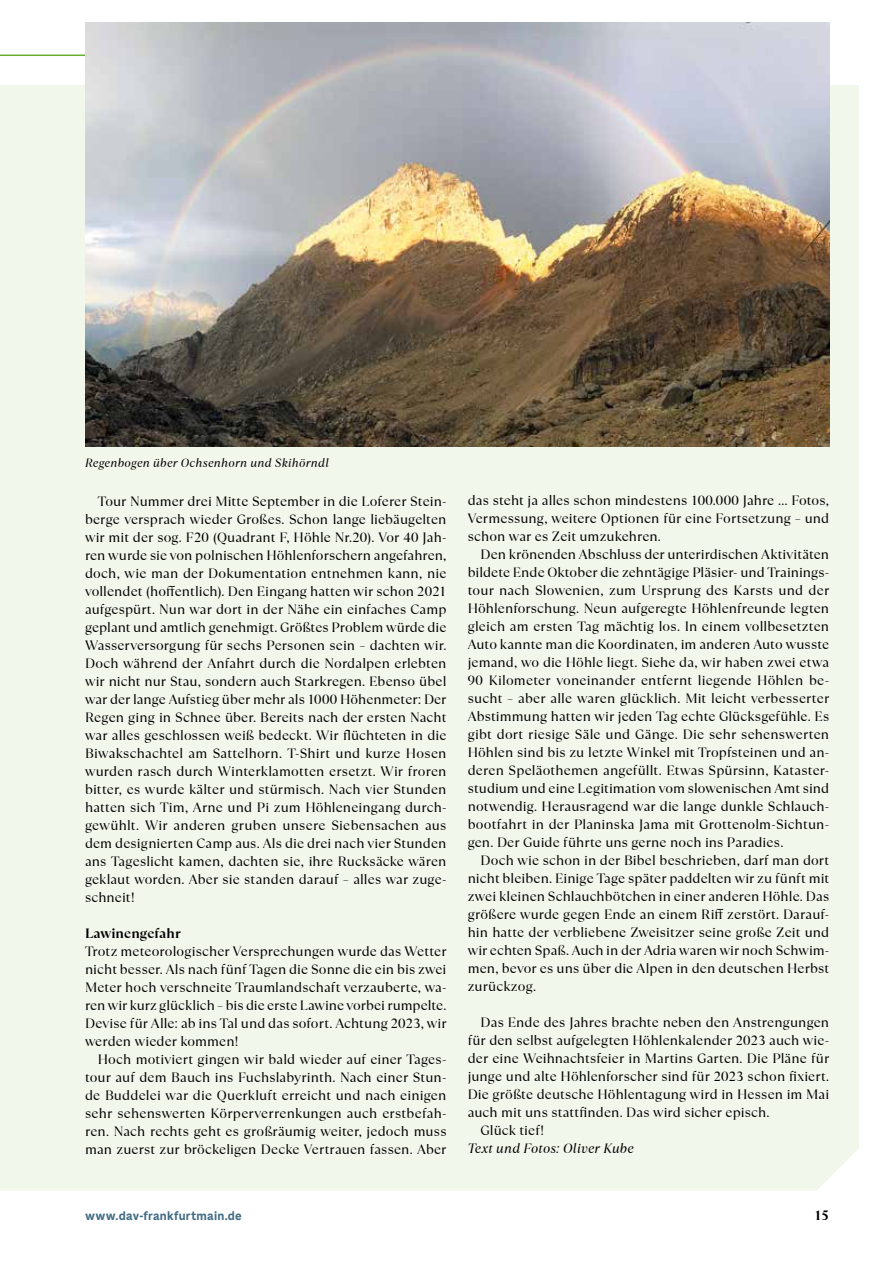
<style>
.page{position:relative;width:893px;height:1263px;background:#fff}
.page>*{position:absolute;margin:0;border:0;box-sizing:border-box;transform-origin:0 0}
.t1{font:13.5px/18px "TT Ramillas";letter-spacing:.005em;color:#000;text-align:justify}
.t2{font:700 13.5px "Macklin Sans";letter-spacing:.02em;color:#416c84}
.t3{font:italic 13.5px "TT Ramillas";letter-spacing:.015em;color:#000}
.t4{font:700 13.5px "TT Ramillas";letter-spacing:.005em;color:#000}
.t5{font:italic 12px "TT Ramillas";letter-spacing:.02em;color:#000}
</style>
<div class="page">
<div style="left:0;top:85px;width:859px;height:1106px;background:#f2f7ec"></div>
<hr style="left:0;top:55px;width:779px;height:1px;background:#67ad2d">
<img style="left:85px;top:22px;width:744px;height:424px">
<p class="t5" style="left:85px;top:456px;width:245px">Regenbogen über Ochsenhorn und Skihörndl</p>
<p class="t1" style="left:85px;top:492px;width:363px;text-indent:13px">Tour Nummer drei Mitte September in die Loferer Stein&shy;berge versprach wieder Großes. Schon lange liebäugelten wir mit der sog. F20 (Quadrant F, Höhle Nr.20). Vor 40 Jah&shy;ren wurde sie von polnischen Höhlenforschern angefahren, doch, wie man der Dokumentation entnehmen kann, nie vollendet (hoffentlich). Den Eingang hatten wir schon 2021 aufgespürt. Nun war dort in der Nähe ein einfaches Camp geplant und amtlich genehmigt. Größtes Problem würde die Wasserversorgung für sechs Personen sein – dachten wir.<br>Doch während der Anfahrt durch die Nordalpen erlebten wir nicht nur Stau, sondern auch Starkregen. Ebenso übel war der lange Aufstieg über mehr als 1000 Höhenmeter: Der Regen ging in Schnee über. Bereits nach der ersten Nacht war alles geschlossen weiß bedeckt. Wir flüchteten in die Biwakschachtel am Sattelhorn. T-Shirt und kurze Hosen wurden rasch durch Winterklamotten ersetzt. Wir froren bitter, es wurde kälter und stürmisch. Nach vier Stunden hatten sich Tim, Arne und Pi zum Höhleneingang durch&shy;gewühlt. Wir anderen gruben unsere Siebensachen aus dem designierten Camp aus. Als die drei nach vier Stunden ans Tageslicht kamen, dachten sie, ihre Rucksäcke wären geklaut worden. Aber sie standen darauf – alles war zuge&shy;schneit!</p>
<p class="t4" style="left:85px;top:925px;width:97px">Lawinengefahr</p>
<p class="t1" style="left:85px;top:942px;width:363px">Trotz meteorologischer Versprechungen wurde das Wetter nicht besser. Als nach fünf Tagen die Sonne die ein bis zwei Meter hoch verschneite Traumlandschaft verzauberte, wa&shy;ren wir kurz glücklich – bis die erste Lawine vorbei rumpelte.<br>Devise für Alle: ab ins Tal und das sofort. Achtung 2023, wir werden wieder kommen!</p>
<p class="t1" style="left:85px;top:1050px;width:363px;text-indent:13px">Hoch motiviert gingen wir bald wieder auf einer Tages&shy;tour auf dem Bauch ins Fuchslabyrinth. Nach einer Stun&shy;de Buddelei war die Querkluft erreicht und nach einigen sehr sehenswerten Körperverrenkungen auch erstbefah&shy;ren. Nach rechts geht es großräumig weiter, jedoch muss man zuerst zur bröckeligen Decke Vertrauen fassen. Aber</p>
<p class="t1" style="left:468px;top:492px;width:363px">das steht ja alles schon mindestens 100.000 Jahre … Fotos, Vermessung, weitere Optionen für eine Fortsetzung – und schon war es Zeit umzukehren.</p>
<p class="t1" style="left:468px;top:546px;width:363px;text-indent:13px">Den krönenden Abschluss der unterirdischen Aktivitäten bildete Ende Oktober die zehntägige Pläsier- und Trainings&shy;tour nach Slowenien, zum Ursprung des Karsts und der Höhlenforschung. Neun aufgeregte Höhlenfreunde legten gleich am ersten Tag mächtig los. In einem vollbesetzten Auto kannte man die Koordinaten, im anderen Auto wusste jemand, wo die Höhle liegt. Siehe da, wir haben zwei etwa 90 Kilometer voneinander entfernt liegende Höhlen be&shy;sucht – aber alle waren glücklich. Mit leicht verbesserter Abstimmung hatten wir jeden Tag echte Glücksgefühle. Es gibt dort riesige Säle und Gänge. Die sehr sehenswerten Höhlen sind bis zu letzte Winkel mit Tropfsteinen und an&shy;deren Speläothemen angefüllt. Etwas Spürsinn, Kataster&shy;studium und eine Legitimation vom slowenischen Amt sind notwendig. Herausragend war die lange dunkle Schlauch&shy;bootfahrt in der Planinska Jama mit Grottenolm-Sichtun&shy;gen. Der Guide führte uns gerne noch ins Paradies.</p>
<p class="t1" style="left:468px;top:852px;width:363px;text-indent:13px">Doch wie schon in der Bibel beschrieben, darf man dort nicht bleiben. Einige Tage später paddelten wir zu fünft mit zwei kleinen Schlauchbötchen in einer anderen Höhle. Das größere wurde gegen Ende an einem Riff zerstört. Darauf&shy;hin hatte der verbliebene Zweisitzer seine große Zeit und wir echten Spaß. Auch in der Adria waren wir noch Schwim&shy;men, bevor es uns über die Alpen in den deutschen Herbst zurückzog.</p>
<p class="t1" style="left:480px;top:1014px;width:350px">Das Ende des Jahres brachte neben den Anstrengungen</p>
<p class="t1" style="left:468px;top:1032px;width:363px">für den selbst aufgelegten Höhlenkalender 2023 auch wie-</p>
<p class="t1" style="left:468px;top:1050px;width:363px">der eine Weihnachtsfeier in Martins Garten. Die Pläne für</p>
<p class="t1" style="left:468px;top:1068px;width:363px">junge und alte Höhlenforscher sind für 2023 schon fixiert.</p>
<p class="t1" style="left:468px;top:1086px;width:363px">Die größte deutsche Höhlentagung wird in Hessen im Mai</p>
<p class="t1" style="left:468px;top:1104px;width:303px">auch mit uns stattfinden. Das wird sicher episch.</p>
<p class="t1" style="left:480px;top:1122px;width:65px">Glück tief!</p>
<p class="t3" style="left:468px;top:1141px;width:168px">Text und Fotos: Oliver Kube</p>
<p class="t2" style="left:85px;top:1208px;width:158px">www.dav-frankfurtmain.de</p>
<p class="t4" style="left:814px;top:1207px;width:17px">15</p>
</div>
